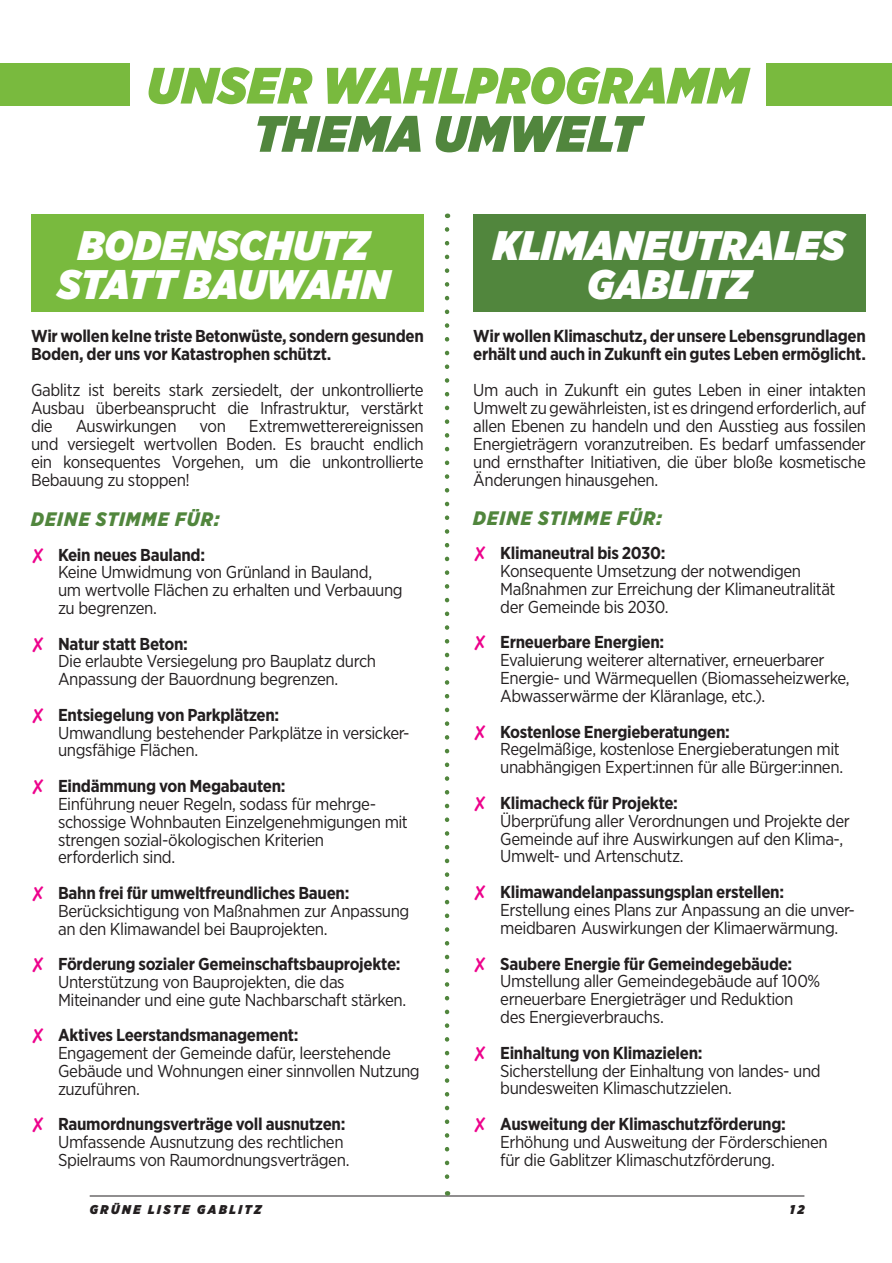
<style>
.page{position:relative;width:892px;height:1263px;background:#fff}
.page>*{position:absolute;margin:0;border:0;box-sizing:border-box;transform-origin:0 0}
.t1{font:italic 900 51px "Gotham Narrow";letter-spacing:.02em;color:#79ba3e}
.t2{font:italic 900 51px "Gotham Narrow";letter-spacing:.01em;color:#51863d}
.t3{font:italic 900 41.25px/39px "Gotham Narrow";letter-spacing:.01em;color:#fff;text-align:center}
.t4{font:italic 900 19.5px "Gotham Narrow";letter-spacing:.06em;color:#51863d}
.t5{font:17.25px/17.9px "Gotham Narrow";letter-spacing:-.025em;color:#231f20}
.t6{font:700 17.25px/18px "Gotham Narrow";letter-spacing:-.02em;color:#231f20}
.t7{font:italic 900 12.75px "Gotham Narrow";letter-spacing:.195em;color:#231f20}
.s1{color:#ed028c}
.s2{font-weight:700}
</style>
<div class="page">
<div style="left:766px;top:63px;width:125px;height:42px;background:#79ba3e"></div>
<hr style="left:90px;top:1195px;width:714px;height:1px;background:#231f20">
<div style="left:0;top:63px;width:130px;height:42px;background:#79ba3e"></div>
<svg style="left:445px;top:229px;width:4px;height:966px"></svg>
<div style="left:31px;top:214px;width:393px;height:98px;background:#79ba3e"></div>
<div style="left:473px;top:214px;width:393px;height:98px;background:#51863d"></div>
<h1 class="t1" style="left:147px;top:51px;width:601px">UNSER WAHLPROGRAMM</h1>
<h1 class="t2" style="left:254px;top:99px;width:388px">THEMA UMWELT</h1>
<h2 class="t3" style="left:57px;top:225px;width:333px">BODENSCHUTZ<br>STATT BAUWAHN</h2>
<p class="t6" style="left:31px;top:326px;width:394px">Wir wollen keIne triste Betonwüste, sondern gesunden<br>Boden, der uns vor Katastrophen schützt.</p>
<p class="t5" style="left:31px;top:380px;width:394px;text-align:justify">Gablitz ist bereits stark zersiedelt, der unkontrollierte Ausbau überbeansprucht die Infrastruktur, verstärkt die</p>
<p class="t5" style="left:76px;top:416px;width:102px">Auswirkungen</p>
<p class="t5" style="left:199px;top:416px;width:28px">von</p>
<p class="t5" style="left:31px;top:416px;width:394px;text-align:justify;text-indent:218px">Extremwetterereignissen und versiegelt wertvollen Boden. Es braucht endlich ein konsequentes Vorgehen, um die unkontrollierte Bebauung zu stoppen!</p>
<p class="t4" style="left:31px;top:506px;width:190px">DEINE STIMME FÜR:</p>
<p class="t5" style="left:58px;top:545px;width:346px;text-indent:-27px"><span class="s1">✘</span> <span class="s2">Kein neues Bauland:<br></span>Keine Umwidmung von Grünland in Bauland,<br>um wertvolle Flächen zu erhalten und Verbauung zu begrenzen.</p>
<p class="t5" style="left:58px;top:634px;width:319px;text-indent:-27px"><span class="s1">✘</span> <span class="s2">Natur statt Beton:<br></span>Die erlaubte Versiegelung pro Bauplatz durch<br>Anpassung der Bauordnung begrenzen.</p>
<p class="t5" style="left:58px;top:705px;width:353px;text-indent:-27px"><span class="s1">✘</span> <span class="s2">Entsiegelung von Parkplätzen:<br></span>Umwandlung bestehender Parkplätze in versicker&shy;ungsfähige Flächen.</p>
<p class="t5" style="left:58px;top:776px;width:351px;text-indent:-27px"><span class="s1">✘</span> <span class="s2">Eindämmung von Megabauten:<br></span>Einführung neuer Regeln, sodass für mehrge&shy;schossige Wohnbauten Einzelgenehmigungen mit strengen sozial-ökologischen Kriterien erforderlich sind.</p>
<p class="t5" style="left:58px;top:883px;width:353px;text-indent:-27px"><span class="s1">✘</span> <span class="s2">Bahn frei für umweltfreundliches Bauen:<br></span>Berücksichtigung von Maßnahmen zur Anpassung an den Klimawandel bei Bauprojekten.</p>
<p class="t5" style="left:58px;top:954px;width:350px;text-indent:-27px"><span class="s1">✘</span> <span class="s2">Förderung sozialer Gemeinschaftsbauprojekte:<br></span>Unterstützung von Bauprojekten, die das<br>Miteinander und eine gute Nachbarschaft stärken.</p>
<p class="t5" style="left:58px;top:1026px;width:363px;text-indent:-27px"><span class="s1">✘</span> <span class="s2">Aktives Leerstandsmanagement:<br></span>Engagement der Gemeinde dafür, leerstehende Gebäude und Wohnungen einer sinnvollen Nutzung zuzuführen.</p>
<p class="t5" style="left:58px;top:1115px;width:293px;text-indent:-27px"><span class="s1">✘</span> <span class="s2">Raumordnungsverträge voll ausnutzen:<br></span>Umfassende Ausnutzung des rechtlichen<br>Spielraums von Raumordnungsverträgen.</p>
<h2 class="t3" style="left:493px;top:225px;width:352px">KLIMANEUTRALES<br>GABLITZ</h2>
<p class="t6" style="left:473px;top:326px;width:394px">Wir wollen Klimaschutz, der unsere Lebensgrundlagen erhält und auch in Zukunft ein gutes Leben ermöglicht.</p>
<p class="t5" style="left:473px;top:380px;width:394px;text-align:justify">Um auch in Zukunft ein gutes Leben in einer intakten Umwelt zu gewährleisten, ist es dringend erforderlich, auf allen Ebenen zu handeln und den Ausstieg aus fossilen Energieträgern voranzutreiben. Es bedarf umfassender und ernsthafter Initiativen, die über bloße kosmetische Änderungen hinausgehen.</p>
<p class="t4" style="left:473px;top:505px;width:190px">DEINE STIMME FÜR:</p>
<p class="t5" style="left:500px;top:544px;width:337px;text-indent:-27px"><span class="s1">✘</span> <span class="s2">Klimaneutral bis 2030:<br></span>Konsequente Umsetzung der notwendigen Maßnahmen zur Erreichung der Klimaneutralität der Gemeinde bis 2030.</p>
<p class="t5" style="left:500px;top:633px;width:351px;text-indent:-27px"><span class="s1">✘</span> <span class="s2">Erneuerbare Energien:<br></span>Evaluierung weiterer alternativer, erneuerbarer Energie- und Wärmequellen (Biomasseheizwerke, Abwasserwärme der Kläranlage, etc.).</p>
<p class="t5" style="left:500px;top:722px;width:344px;text-indent:-27px"><span class="s1">✘</span> <span class="s2">Kostenlose Energieberatungen:<br></span>Regelmäßige, kostenlose Energieberatungen mit unabhängigen Expert:innen für alle Bürger:innen.</p>
<p class="t5" style="left:500px;top:793px;width:351px;text-indent:-27px"><span class="s1">✘</span> <span class="s2">Klimacheck für Projekte:<br></span>Überprüfung aller Verordnungen und Projekte der Gemeinde auf ihre Auswirkungen auf den Klima-, Umwelt- und Artenschutz.</p>
<p class="t5" style="left:500px;top:882px;width:356px;text-indent:-27px"><span class="s1">✘</span> <span class="s2">Klimawandelanpassungsplan erstellen:<br></span>Erstellung eines Plans zur Anpassung an die unver&shy;meidbaren Auswirkungen der Klimaerwärmung.</p>
<p class="t5" style="left:500px;top:954px;width:321px;text-indent:-27px"><span class="s1">✘</span> <span class="s2">Saubere Energie für Gemeindegebäude:<br></span>Umstellung aller Gemeindegebäude auf 100% erneuerbare Energieträger und Reduktion des Energieverbrauchs.</p>
<p class="t5" style="left:500px;top:1043px;width:322px;text-indent:-27px"><span class="s1">✘</span> <span class="s2">Einhaltung von Klimazielen:<br></span>Sicherstellung der Einhaltung von landes- und bundesweiten Klimaschutzzielen.</p>
<p class="t5" style="left:500px;top:1114px;width:329px;text-indent:-27px"><span class="s1">✘</span> <span class="s2">Ausweitung der Klimaschutzförderung:<br></span>Erhöhung und Ausweitung der Förderschienen für die Gablitzer Klimaschutzförderung.</p>
<p class="t7" style="left:90px;top:1201px;width:173px">GRÜNE LISTE GABLITZ</p>
<p class="t7" style="left:789px;top:1201px;width:16px">12</p>
</div>
